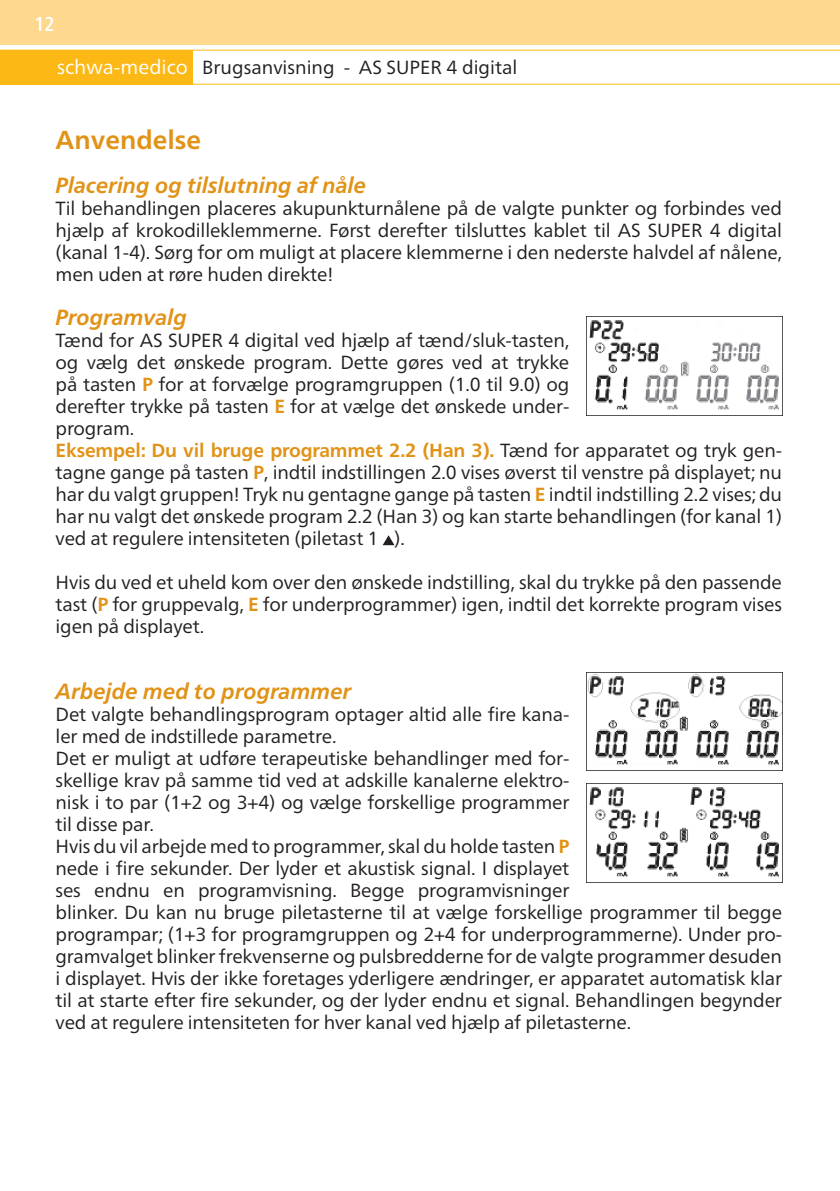
<style>
.page{position:relative;width:840px;height:1191px;background:#fff}
.page>*{position:absolute;margin:0;border:0;box-sizing:border-box;transform-origin:0 0}
.t1{font:700 26px "Frutiger Neue LT Pro";color:#e19317}
.t2{font:italic 700 22px "Frutiger Neue LT Pro";color:#e19317}
.t3{font:500 condensed 20px "Frutiger Neue LT Pro";color:#fff}
.t4{font:19px/22px "Frutiger Neue LT Pro";letter-spacing:-.01em;color:#231f20;text-align:justify}
.s1{font-size:20px;color:#fff}
.s2{font-weight:700;color:#e19317}
</style>
<div class="page">
<div style="left:0;top:50px;width:193px;height:34px;background:#fcb814"></div>
<hr style="left:0;top:84px;width:839px;height:1px;background:#fcb814">
<hr style="left:0;top:50px;width:839px;height:1px;background:#fcb814">
<hr style="left:839px;top:0;width:1px;height:44px;background:#fed88f">
<div style="left:0;top:0;width:839px;height:44px;background:#fed88f"></div>
<svg style="left:382px;top:535px;width:12px;height:11px"></svg>
<img style="left:586px;top:316px;width:195px;height:99px">
<img style="left:586px;top:672px;width:195px;height:99px">
<img style="left:586px;top:783px;width:195px;height:99px">
<p class="t3" style="left:35px;top:12px;width:22px">12</p>
<p class="t4" style="left:57px;top:56px;width:461px"><span class="s1">schwa-medico</span> Brugsanvisning - AS SUPER 4 digital</p>
<h1 class="t1" style="left:56px;top:125px;width:147px">Anvendelse</h1>
<p class="t2" style="left:56px;top:172px;width:312px">Placering og tilslutning af nåle</p>
<p class="t4" style="left:56px;top:197px;width:727px">Til behandlingen placeres akupunkturnålene på de valgte punkter og forbindes ved hjælp af krokodilleklemmerne. Først derefter tilsluttes kablet til AS SUPER 4 digital (kanal 1-4). Sørg for om muligt at placere klemmerne i den nederste halvdel af nålene, men uden at røre huden direkte!</p>
<p class="t2" style="left:56px;top:304px;width:133px">Programvalg</p>
<p class="t4" style="left:56px;top:329px;width:727px;text-align:left">Tænd for AS SUPER 4 digital ved hjælp af tænd/sluk-tasten,<br>og vælg det ønskede program. Dette gøres ved at trykke<br>på tasten <span class="s2">P</span> for at forvælge programgruppen (1.0 til 9.0) og<br>derefter trykke på tasten <span class="s2">E</span> for at vælge det ønskede under-<br>program.<br><span class="s2">Eksempel: Du vil bruge programmet 2.2 (Han 3).</span> Tænd for apparatet og tryk gen&shy;tagne gange på tasten <span class="s2">P</span>, indtil indstillingen 2.0 vises øverst til venstre på displayet; nu har du valgt gruppen! Tryk nu gentagne gange på tasten <span class="s2">E</span> indtil indstilling 2.2 vises; du har nu valgt det ønskede program 2.2 (Han 3) og kan starte behandlingen (for kanal 1) ved at regulere intensiteten (piletast 1 ).</p>
<p class="t4" style="left:56px;top:571px;width:727px">Hvis du ved et uheld kom over den ønskede indstilling, skal du trykke på den passende tast (<span class="s2">P</span> for gruppevalg, <span class="s2">E</span> for underprogrammer) igen, indtil det korrekte program vises igen på displayet.</p>
<p class="t2" style="left:56px;top:678px;width:297px">Arbejde med to programmer</p>
<p class="t4" style="left:56px;top:703px;width:727px;text-align:left">Det valgte behandlingsprogram optager altid alle fire kana-<br>ler med de indstillede parametre.<br>Det er muligt at udføre terapeutiske behandlinger med for-<br>skellige krav på samme tid ved at adskille kanalerne elektro-<br>nisk i to par (1+2 og 3+4) og vælge forskellige programmer<br>til disse par.<br>Hvis du vil arbejde med to programmer, skal du holde tasten <span class="s2">P<br></span>nede i fire sekunder. Der lyder et akustisk signal. I displayet<br>ses endnu en programvisning. Begge programvisninger<br>blinker. Du kan nu bruge piletasterne til at vælge forskellige programmer til begge programpar; (1+3 for programgruppen og 2+4 for underprogrammerne). Under pro&shy;gramvalget blinker frekvenserne og pulsbredderne for de valgte programmer desuden i displayet. Hvis der ikke foretages yderligere ændringer, er apparatet automatisk klar til at starte efter fire sekunder, og der lyder endnu et signal. Behandlingen begynder ved at regulere intensiteten for hver kanal ved hjælp af piletasterne.</p>
</div>
